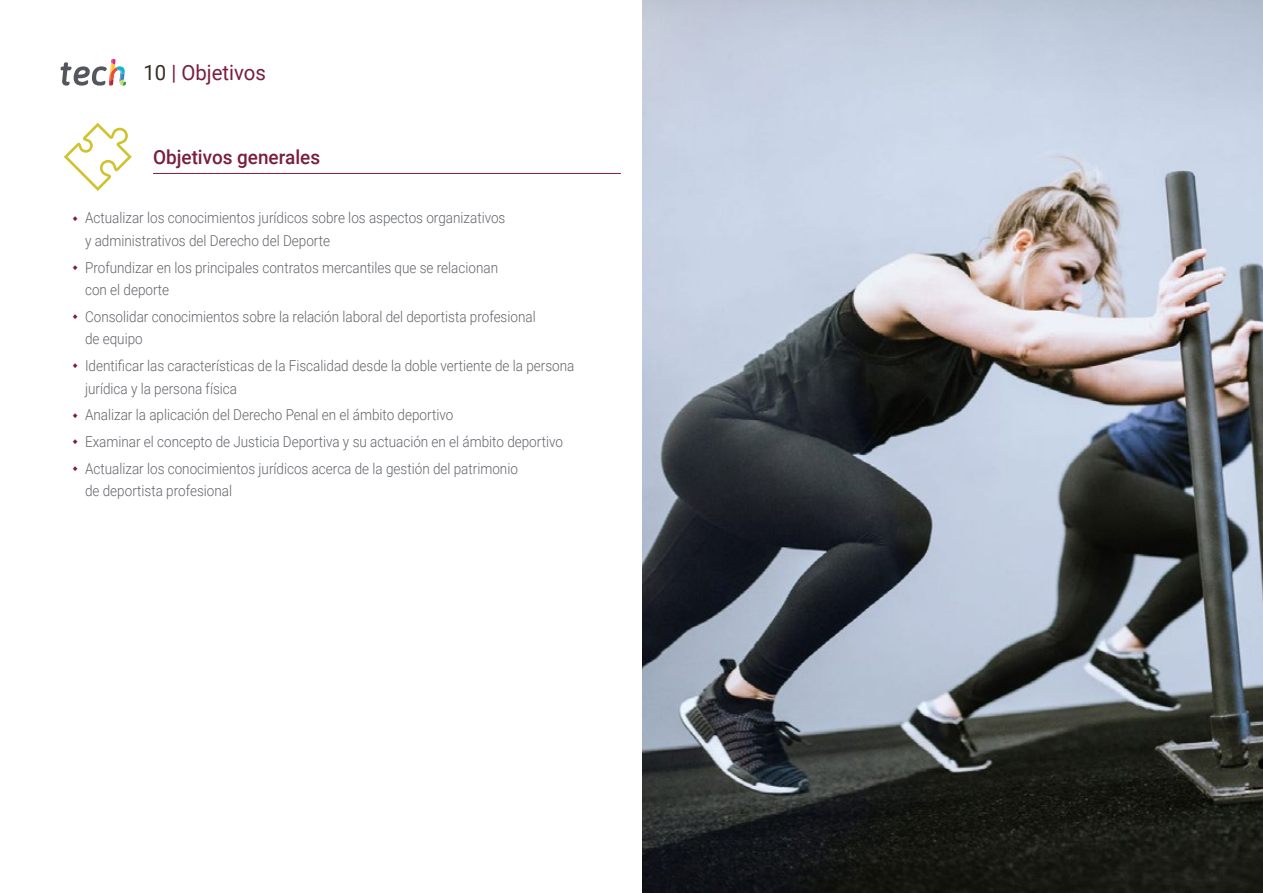
<style>
.page{position:relative;width:1263px;height:893px;background:#fff}
.page>*{position:absolute;margin:0;border:0;box-sizing:border-box;transform-origin:0 0}
.t1{font:21px "Roboto";color:#791e3c}
.t2{font:500 19.5px "Roboto";color:#791e3c}
.t3{font:300 15px/22.5px "Roboto";color:#61646a;scale:.9 1}
.s1{color:#312e20}
</style>
<div class="page">
<hr style="left:153px;top:173px;width:468px;height:1px;background:#791e3c">
<svg style="left:64px;top:123px;width:68px;height:68px"></svg>
<img style="left:642px;top:0;width:621px;height:893px">
<svg style="left:61px;top:59px;width:65px;height:27px"></svg>
<h1 class="t1" style="left:144px;top:57px;width:124px"><span class="s1">10</span> | Objetivos</h1>
<h2 class="t2" style="left:153px;top:144px;width:169px">Objetivos generales</h2>
<p class="t3" style="left:85px;top:206px;width:469px">Actualizar los conocimientos jurídicos sobre los aspectos organizativos y administrativos del Derecho del Deporte</p>
<p class="t3" style="left:85px;top:255px;width:460px">Profundizar en los principales contratos mercantiles que se relacionan con el deporte</p>
<p class="t3" style="left:85px;top:305px;width:502px">Consolidar conocimientos sobre la relación laboral del deportista profesional de equipo</p>
<p class="t3" style="left:85px;top:354px;width:545px">Identificar las características de la Fiscalidad desde la doble vertiente de la persona jurídica y la persona física</p>
<p class="t3" style="left:85px;top:401px;width:533px;line-height:26.7px">Analizar la aplicación del Derecho Penal en el ámbito deportivo<br>Examinar el concepto de Justicia Deportiva y su actuación en el ámbito deportivo<br>Actualizar los conocimientos jurídicos acerca de la gestión del patrimonio</p>
<p class="t3" style="left:85px;top:479px;width:165px">de deportista profesional</p>
</div>
